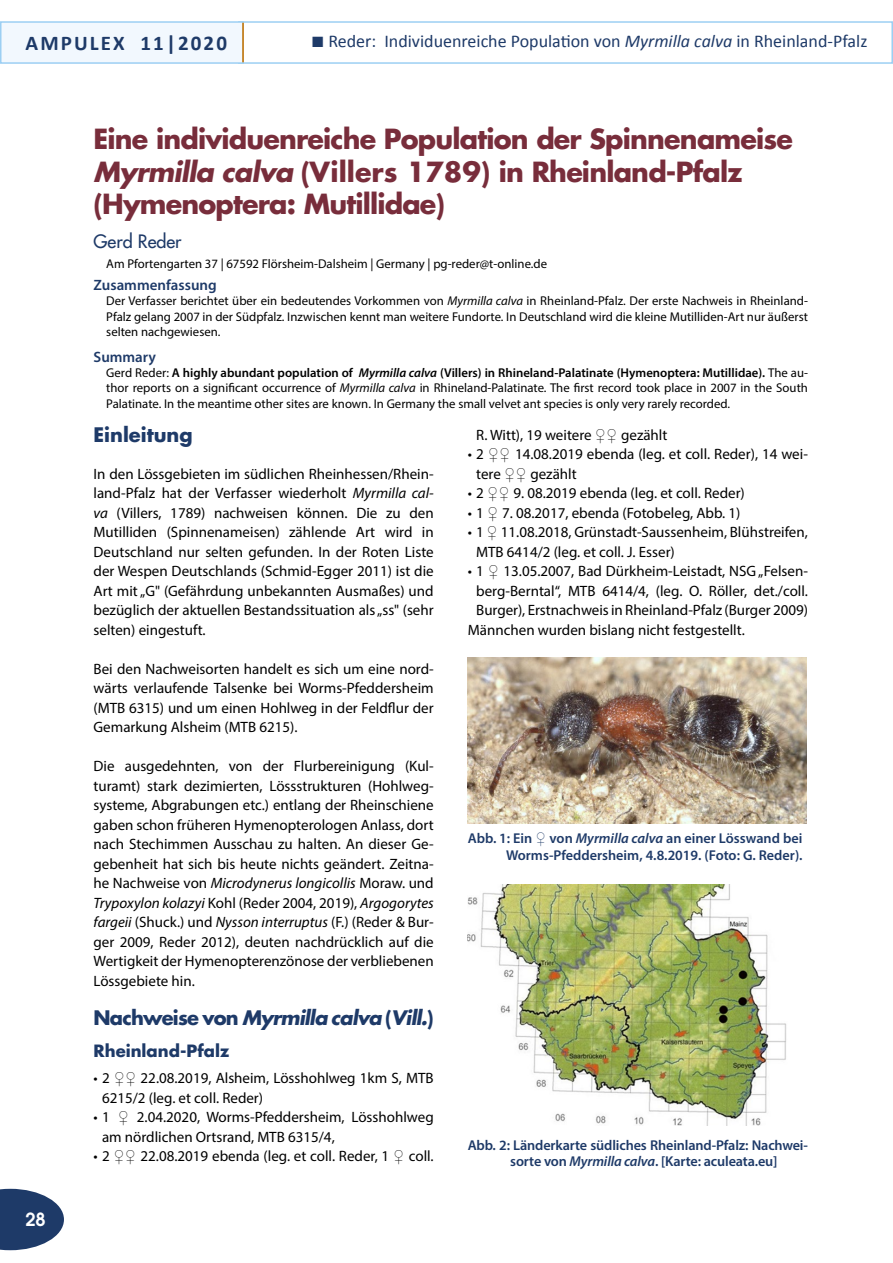
<style>
.page{position:relative;width:893px;height:1263px;background:#fff}
.page>*{position:absolute;margin:0;border:0;box-sizing:border-box;transform-origin:0 0}
.t1{font:700 27px/32.4px "Futura";letter-spacing:-.03em;color:#782d3b}
.t2{font:700 21px "Calibri";letter-spacing:.1em;color:#1e3a68}
.t3{font:italic 700 19.5px "Futura";letter-spacing:-.04em;color:#1e3a68}
.t4{font:700 19.5px "Futura";color:#1e3a68}
.t5{font:18px "Calibri";color:#1e3a68}
.t6{font:18px "Futura";color:#1e3a68}
.t7{font:600 18px "Avant Garde";color:#fff}
.t8{font:700 16.5px "Futura";color:#1e3a68}
.t9{font:15px/19.5px "Myriad Pro";color:#000}
.t10{font:600 15px "Myriad Pro";color:#1e3a68}
.t11{font:600 14.25px/16.5px "Myriad Pro";letter-spacing:-.01em;color:#1e3a68;text-align:right}
.t12{font:12.75px/15.3px "Myriad Pro";color:#000;text-align:justify}
.s1{font-style:italic}
.s2{font-weight:600}
.s3{font-weight:600;font-style:italic}
.s4{font-style:normal}
.s5{font-family:"Times New Roman";font-weight:700}
.s6{font-family:"Times New Roman";font-weight:400}
</style>
<div class="page">
<div style="left:238px;top:21px;width:655px;height:43px;border:2px solid #9ccff3"></div>
<svg style="left:0;top:1189px;width:64px;height:61px"></svg>
<div style="left:0;top:21px;width:244px;height:43px;background:#f2f8fe;border:2px solid #9ccff3"></div>
<hr style="left:242px;top:23px;width:2px;height:39px;background:#ca8322">
<img style="left:468px;top:657px;width:338px;height:167px">
<img style="left:468px;top:884px;width:318px;height:242px">
<h2 class="t2" style="left:26px;top:29px;width:203px">AMPULEX 11|2020</h2>
<p class="t5" style="left:328px;top:30px;width:541px">Reder: Individuenreiche Population von <span class="s1">Myrmilla calva</span> in Rheinland-Pfalz</p>
<h1 class="t1" style="left:94px;top:122px;width:701px">Eine individuenreiche Population der Spinnenameise<br><span class="s1">Myrmilla calva</span> (Villers 1789) in Rheinland-Pfalz (Hymenoptera: Mutillidae)</h1>
<p class="t6" style="left:94px;top:230px;width:90px">Gerd Reder</p>
<p class="t12" style="left:106px;top:256px;width:442px">Am Pfortengarten 37 | 67592 Flörsheim-Dalsheim | Germany | pg-reder@t-online.de</p>
<p class="t10" style="left:94px;top:275px;width:125px">Zusammenfassung</p>
<p class="t12" style="left:106px;top:293px;width:703px">Der Verfasser berichtet über ein bedeutendes Vorkommen von <span class="s1">Myrmilla calva</span> in Rheinland-Pfalz. Der erste Nachweis in Rheinland-Pfalz gelang 2007 in der Südpfalz. Inzwischen kennt man weitere Fundorte. In Deutschland wird die kleine Mutilliden-Art nur äußerst selten nachgewiesen.</p>
<p class="t10" style="left:94px;top:347px;width:64px">Summary</p>
<p class="t12" style="left:106px;top:365px;width:703px">Gerd Reder: <span class="s2">A highly abundant population of</span> <span class="s3">Myrmilla calva</span> <span class="s2">(Villers) in Rhineland-Palatinate (Hymenoptera: Mutillidae).</span> The au&shy;thor reports on a significant occurrence of <span class="s1">Myrmilla calva</span> in Rhineland-Palatinate. The first record took place in 2007 in the South Palatinate. In the meantime other sites are known. In Germany the small velvet ant species is only very rarely recorded.</p>
<p class="t7" style="left:26px;top:1208px;width:22px">28</p>
<h3 class="t4" style="left:94px;top:422px;width:101px">Einleitung</h3>
<p class="t9" style="left:94px;top:464px;width:342px;text-align:justify">In den Lössgebieten im südlichen Rheinhessen/Rhein&shy;land-Pfalz hat der Verfasser wiederholt <span class="s1">Myrmilla cal&shy;va</span> (Villers, 1789) nachweisen können. Die zu den Mutilliden (Spinnenameisen) zählende Art wird in Deutschland nur selten gefunden. In der Roten Liste der Wespen Deutschlands (Schmid-Egger 2011) ist die Art mit „G" (Gefährdung unbekannten Ausmaßes) und bezüglich der aktuellen Bestandssituation als „ss" (sehr selten) eingestuft.</p>
<p class="t9" style="left:94px;top:659px;width:342px;text-align:justify">Bei den Nachweisorten handelt es sich um eine nord&shy;wärts verlaufende Talsenke bei Worms-Pfeddersheim (MTB 6315) und um einen Hohlweg in der Feldflur der Gemarkung Alsheim (MTB 6215).</p>
<p class="t9" style="left:94px;top:756px;width:342px;text-align:justify">Die ausgedehnten, von der Flurbereinigung (Kul&shy;turamt) stark dezimierten, Lössstrukturen (Hohlweg&shy;systeme, Abgrabungen etc.) entlang der Rheinschiene gaben schon früheren Hymenopterologen Anlass, dort nach Stechimmen Ausschau zu halten. An dieser Ge&shy;gebenheit hat sich bis heute nichts geändert. Zeitna&shy;he Nachweise von <span class="s1">Microdynerus longicollis</span> Moraw. und <span class="s1">Trypoxylon kolazyi</span> Kohl (Reder 2004, 2019), <span class="s1">Argogorytes fargeii</span> (Shuck.) und <span class="s1">Nysson interruptus</span> (F.) (Reder &amp; Bur&shy;ger 2009, Reder 2012), deuten nachdrücklich auf die Wertigkeit der Hymenopterenzönose der verbliebenen Lössgebiete hin.</p>
<h3 class="t3" style="left:94px;top:1004px;width:342px"><span class="s4">Nachweise von</span> Myrmilla calva <span class="s4">(</span>Vill.<span class="s4">)</span></h3>
<p class="t8" style="left:94px;top:1040px;width:137px">Rheinland-Pfalz</p>
<p class="t9" style="left:102px;top:1068px;width:333px;text-indent:-9px">• 2 <span class="s5">♀♀</span> 22.08.2019, Alsheim, Lösshohlweg 1km S, MTB<br>6215/2 (leg. et coll. Reder)</p>
<p class="t9" style="left:102px;top:1107px;width:333px;text-indent:-9px">• 1 <span class="s5">♀</span> 2.04.2020, Worms-Pfeddersheim, Lösshohlweg am nördlichen Ortsrand, MTB 6315/4,</p>
<p class="t9" style="left:94px;top:1146px;width:342px">• 2 <span class="s5">♀♀</span> 22.08.2019 ebenda (leg. et coll. Reder, 1 <span class="s5">♀</span> coll.</p>
<p class="t9" style="left:476px;top:425px;width:193px">R. Witt), 19 weitere <span class="s5">♀♀</span> gezählt</p>
<p class="t9" style="left:476px;top:444px;width:333px;text-indent:-9px">• 2 <span class="s5">♀♀</span> 14.08.2019 ebenda (leg. et coll. Reder), 14 wei&shy;tere <span class="s5">♀♀</span> gezählt</p>
<p class="t9" style="left:468px;top:483px;width:279px">• 2 <span class="s5">♀♀</span> 9. 08.2019 ebenda (leg. et coll. Reder)</p>
<p class="t9" style="left:468px;top:503px;width:274px">• 1 <span class="s5">♀</span> 7. 08.2017, ebenda (Fotobeleg, Abb. 1)</p>
<p class="t9" style="left:476px;top:522px;width:333px;text-indent:-8px">• 1 <span class="s5">♀</span> 11.08.2018, Grünstadt-Saussenheim, Blühstreifen,<br>MTB 6414/2 (leg. et coll. J. Esser)</p>
<p class="t9" style="left:468px;top:561px;width:342px">• 1 <span class="s5">♀</span> 13.05.2007, Bad Dürkheim-Leistadt, NSG „Felsen-</p>
<p class="t9" style="left:476px;top:581px;width:333px">berg-Berntal“, MTB 6414/4, (leg. O. Röller, det./coll.</p>
<p class="t9" style="left:476px;top:600px;width:333px">Burger), Erstnachweis in Rheinland-Pfalz (Burger 2009)</p>
<p class="t9" style="left:468px;top:620px;width:279px">Männchen wurden bislang nicht festgestellt.</p>
<p class="t11" style="left:468px;top:830px;width:336px">Abb. 1: Ein <span class="s6">♀</span> von <span class="s1">Myrmilla calva</span> an einer Lösswand bei<br>Worms-Pfeddersheim, 4.8.2019. (Foto: G. Reder).</p>
<p class="t11" style="left:510px;top:1136px;width:299px;text-align:left;text-indent:-43px">Abb. 2: Länderkarte südliches Rheinland-Pfalz: Nachwei&shy;sorte von <span class="s1">Myrmilla calva</span>. [Karte: aculeata.eu]</p>
</div>
